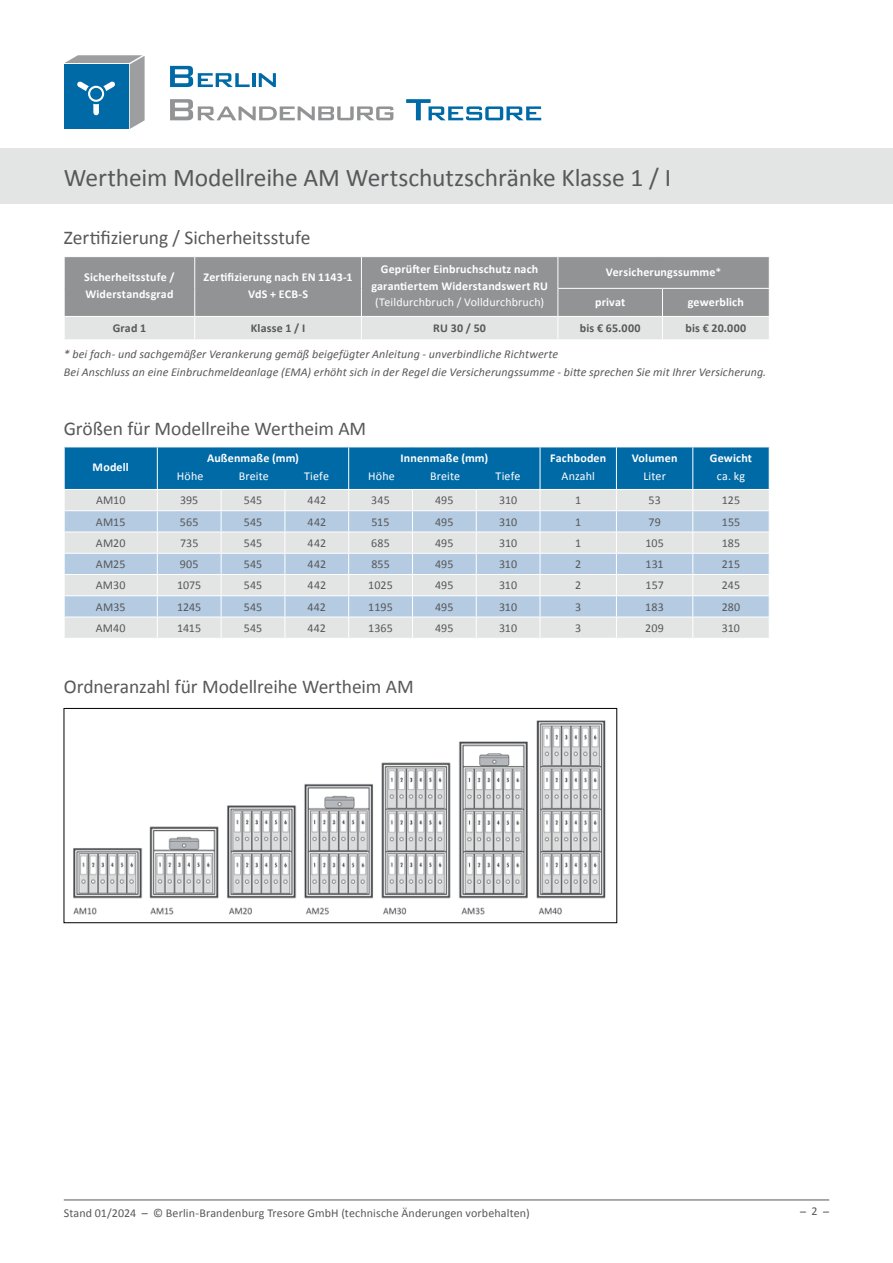
<style>
.page{position:relative;width:893px;height:1263px;background:#fff}
.page>*{position:absolute;margin:0;border:0;box-sizing:border-box;transform-origin:0 0}
.t1{font:25.5px "Calibri";letter-spacing:-.005em;color:#58585a}
.t2{font:19.5px "Calibri";letter-spacing:-.005em;color:#58585a}
.t3{font:12px "Calibri";letter-spacing:.01em;color:#58585a}
.t4{font:700 12px/16.5px "Calibri";letter-spacing:.015em;color:#fff;text-align:center}
.t5{font:italic 12px/18px "Calibri";letter-spacing:.01em;color:#58585a}
.t6{font:12px "Calibri";letter-spacing:.015em;color:#fff}
.t7{font:700 12px "Calibri";letter-spacing:.015em;color:#58585a}
.s1{font-weight:400}
</style>
<div class="page">
<div style="left:0;top:149px;width:893px;height:55px;background:#e3e4e4"></div>
<hr style="left:64px;top:1199px;width:765px;height:1px;background:#58585a">
<img style="left:73px;top:720px;width:533px;height:195px">
<div style="left:64px;top:708px;width:553px;height:215px;border:1px solid #000"></div>
<svg style="left:64px;top:257px;width:706px;height:82px;background:#aaabac"></svg>
<svg style="left:64px;top:447px;width:706px;height:191px;background:#a5c3d7"></svg>
<svg style="left:64px;top:55px;width:81px;height:74px;background:#3d84ac"></svg>
<svg style="left:86px;top:83px;width:21px;height:21px"></svg>
<div style="left:88px;top:86px;width:16px;height:16px;border:2px solid #fff;border-radius:50%"></div>
<svg style="left:170px;top:66px;width:80px;height:21px"></svg>
<hr style="left:252px;top:73px;width:3px;height:14px;background:#006aa7">
<svg style="left:259px;top:73px;width:17px;height:14px"></svg>
<svg style="left:170px;top:99px;width:223px;height:21px"></svg>
<svg style="left:406px;top:99px;width:135px;height:21px"></svg>
<h1 class="t1" style="left:64px;top:161px;width:609px">Wertheim Modellreihe AM Wertschutzschränke Klasse 1 / I</h1>
<h2 class="t2" style="left:64px;top:225px;width:248px">Zertifizierung / Sicherheitsstufe</h2>
<p class="t4" style="left:84px;top:269px;width:92px;text-align:left">Sicherheitsstufe /<br>Widerstandsgrad</p>
<p class="t4" style="left:204px;top:269px;width:151px">Zertifizierung nach EN 1143-1<br>VdS + ECB-S</p>
<p class="t4" style="left:371px;top:261px;width:178px">Geprüfter Einbruchschutz nach garantiertem Widerstandswert RU</p>
<p class="t6" style="left:375px;top:295px;width:170px">(Teildurchbruch / Volldurchbruch)</p>
<p class="t4" style="left:606px;top:263px;width:117px">Versicherungssumme<span class="s1">*</span></p>
<p class="t4" style="left:595px;top:293px;width:32px">privat</p>
<p class="t4" style="left:688px;top:293px;width:58px">gewerblich</p>
<p class="t7" style="left:113px;top:321px;width:35px">Grad 1</p>
<p class="t7" style="left:251px;top:321px;width:56px">Klasse 1 / I</p>
<p class="t7" style="left:433px;top:321px;width:54px">RU 30 / 50</p>
<p class="t7" style="left:580px;top:321px;width:62px">bis € 65.000</p>
<p class="t7" style="left:685px;top:321px;width:62px">bis € 20.000</p>
<p class="t5" style="left:64px;top:345px;width:704px">* bei fach- und sachgemäßer Verankerung gemäß beigefügter Anleitung - unverbindliche Richtwerte<br>Bei Anschluss an eine Einbruchmeldeanlage (EMA) erhöht sich in der Regel die Versicherungssumme - bitte sprechen Sie mit Ihrer Versicherung.</p>
<h2 class="t2" style="left:64px;top:416px;width:304px">Größen für Modellreihe Wertheim AM</h2>
<p class="t4" style="left:93px;top:459px;width:38px">Modell</p>
<p class="t4" style="left:207px;top:450px;width:93px">Außenmaße (mm)</p>
<p class="t4" style="left:400px;top:450px;width:89px">Innenmaße (mm)</p>
<p class="t6" style="left:177px;top:469px;width:28px">Höhe</p>
<p class="t6" style="left:239px;top:469px;width:32px">Breite</p>
<p class="t6" style="left:304px;top:469px;width:26px">Tiefe</p>
<p class="t6" style="left:368px;top:469px;width:28px">Höhe</p>
<p class="t6" style="left:430px;top:469px;width:32px">Breite</p>
<p class="t6" style="left:495px;top:469px;width:26px">Tiefe</p>
<p class="t4" style="left:550px;top:450px;width:57px">Fachboden</p>
<p class="t6" style="left:561px;top:469px;width:35px">Anzahl</p>
<p class="t4" style="left:632px;top:450px;width:47px">Volumen</p>
<p class="t6" style="left:643px;top:469px;width:24px">Liter</p>
<p class="t4" style="left:710px;top:450px;width:44px">Gewicht</p>
<p class="t6" style="left:717px;top:469px;width:30px">ca. kg</p>
<p class="t3" style="left:96px;top:493px;width:31px">AM10</p>
<p class="t3" style="left:180px;top:493px;width:20px">395</p>
<p class="t3" style="left:244px;top:493px;width:20px">545</p>
<p class="t3" style="left:307px;top:493px;width:20px">442</p>
<p class="t3" style="left:371px;top:493px;width:20px">345</p>
<p class="t3" style="left:435px;top:493px;width:20px">495</p>
<p class="t3" style="left:499px;top:493px;width:20px">310</p>
<p class="t3" style="left:575px;top:493px;width:8px">1</p>
<p class="t3" style="left:648px;top:493px;width:14px">53</p>
<p class="t3" style="left:722px;top:493px;width:20px">125</p>
<p class="t3" style="left:96px;top:514px;width:31px">AM15</p>
<p class="t3" style="left:180px;top:514px;width:20px">565</p>
<p class="t3" style="left:244px;top:514px;width:20px">545</p>
<p class="t3" style="left:307px;top:514px;width:20px">442</p>
<p class="t3" style="left:371px;top:514px;width:20px">515</p>
<p class="t3" style="left:435px;top:514px;width:20px">495</p>
<p class="t3" style="left:499px;top:514px;width:20px">310</p>
<p class="t3" style="left:575px;top:514px;width:8px">1</p>
<p class="t3" style="left:648px;top:514px;width:14px">79</p>
<p class="t3" style="left:722px;top:514px;width:20px">155</p>
<p class="t3" style="left:96px;top:535px;width:31px">AM20</p>
<p class="t3" style="left:180px;top:535px;width:20px">735</p>
<p class="t3" style="left:244px;top:535px;width:20px">545</p>
<p class="t3" style="left:307px;top:535px;width:20px">442</p>
<p class="t3" style="left:371px;top:535px;width:20px">685</p>
<p class="t3" style="left:435px;top:535px;width:20px">495</p>
<p class="t3" style="left:499px;top:535px;width:20px">310</p>
<p class="t3" style="left:575px;top:535px;width:8px">1</p>
<p class="t3" style="left:645px;top:535px;width:20px">105</p>
<p class="t3" style="left:722px;top:535px;width:20px">185</p>
<p class="t3" style="left:96px;top:557px;width:31px">AM25</p>
<p class="t3" style="left:180px;top:557px;width:20px">905</p>
<p class="t3" style="left:244px;top:557px;width:20px">545</p>
<p class="t3" style="left:307px;top:557px;width:20px">442</p>
<p class="t3" style="left:371px;top:557px;width:20px">855</p>
<p class="t3" style="left:435px;top:557px;width:20px">495</p>
<p class="t3" style="left:499px;top:557px;width:20px">310</p>
<p class="t3" style="left:575px;top:557px;width:8px">2</p>
<p class="t3" style="left:645px;top:557px;width:20px">131</p>
<p class="t3" style="left:722px;top:557px;width:20px">215</p>
<p class="t3" style="left:96px;top:578px;width:31px">AM30</p>
<p class="t3" style="left:177px;top:578px;width:26px">1075</p>
<p class="t3" style="left:244px;top:578px;width:20px">545</p>
<p class="t3" style="left:307px;top:578px;width:20px">442</p>
<p class="t3" style="left:368px;top:578px;width:26px">1025</p>
<p class="t3" style="left:435px;top:578px;width:20px">495</p>
<p class="t3" style="left:499px;top:578px;width:20px">310</p>
<p class="t3" style="left:575px;top:578px;width:8px">2</p>
<p class="t3" style="left:645px;top:578px;width:20px">157</p>
<p class="t3" style="left:722px;top:578px;width:20px">245</p>
<p class="t3" style="left:96px;top:599px;width:31px">AM35</p>
<p class="t3" style="left:177px;top:599px;width:26px">1245</p>
<p class="t3" style="left:244px;top:599px;width:20px">545</p>
<p class="t3" style="left:307px;top:599px;width:20px">442</p>
<p class="t3" style="left:368px;top:599px;width:26px">1195</p>
<p class="t3" style="left:435px;top:599px;width:20px">495</p>
<p class="t3" style="left:499px;top:599px;width:20px">310</p>
<p class="t3" style="left:575px;top:599px;width:8px">3</p>
<p class="t3" style="left:645px;top:599px;width:20px">183</p>
<p class="t3" style="left:722px;top:599px;width:20px">280</p>
<p class="t3" style="left:96px;top:620px;width:32px">AM40</p>
<p class="t3" style="left:177px;top:620px;width:26px">1415</p>
<p class="t3" style="left:244px;top:620px;width:20px">545</p>
<p class="t3" style="left:307px;top:620px;width:20px">442</p>
<p class="t3" style="left:368px;top:620px;width:26px">1365</p>
<p class="t3" style="left:435px;top:620px;width:20px">495</p>
<p class="t3" style="left:499px;top:620px;width:20px">310</p>
<p class="t3" style="left:575px;top:620px;width:8px">3</p>
<p class="t3" style="left:645px;top:620px;width:20px">209</p>
<p class="t3" style="left:722px;top:620px;width:20px">310</p>
<h2 class="t2" style="left:64px;top:674px;width:352px">Ordneranzahl für Modellreihe Wertheim AM</h2>
<p class="t3" style="left:64px;top:1205px;width:467px">Stand 01/2024 – © Berlin-Brandenburg Tresore GmbH (technische Änderungen vorbehalten)</p>
<p class="t3" style="left:803px;top:1203px;width:30px">̶ 2 ̶</p>
</div>
